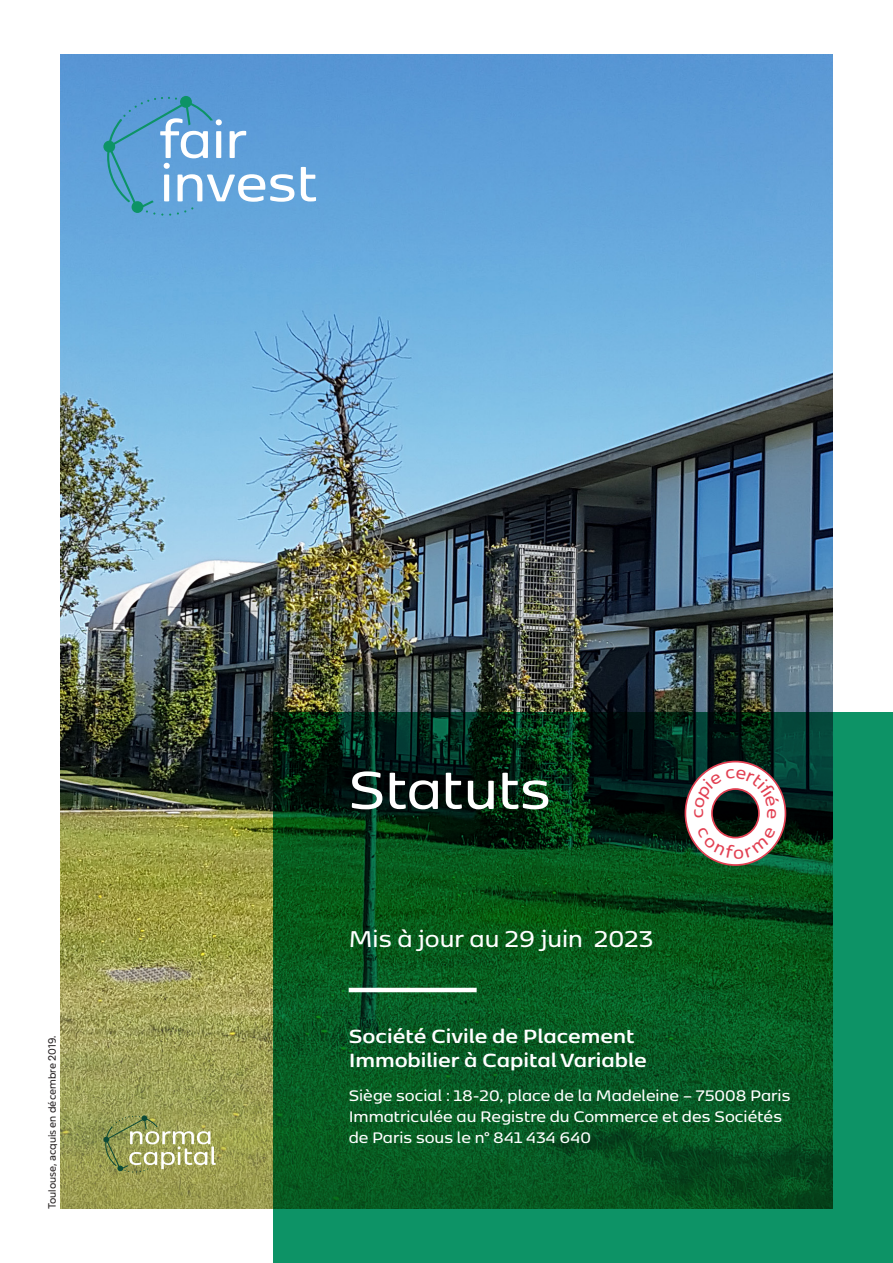
<style>
.page{position:relative;width:893px;height:1263px;background:#fff}
.page>*{position:absolute;margin:0;border:0;box-sizing:border-box;transform-origin:0 0}
.COUV_Titre_1_Bis{font:600 63px "Kobenhavn Sans";letter-spacing:.005em;color:#fff}
.t1{font:600 59.85px/43.3px "Kobenhavn Sans";color:#fff}
.COUV_Titre_2__date{font:600 27px "Kobenhavn Sans";color:#fff}
.COUV_Titre_3{font:700 22.5px/24px "Kobenhavn Sans";color:#fff}
.COUV_Titre_4{font:600 18px/21px "Kobenhavn Sans";color:#fff}
.TEXTE_COURANT{font:10.5px "Amsi Pro Normal";color:#231f20}
</style>
<div class="page">
<img style="left:61px;top:54px;width:771px;height:763px">
<svg style="left:61px;top:817px;width:213px;height:392px;background:#9e9f50"></svg>
<svg style="left:103px;top:1115px;width:113px;height:57px;background:#a4a96a"></svg>
<svg style="left:274px;top:712px;width:619px;height:551px;background:#07592b"></svg>
<div style="left:180px;top:96px;width:12px;height:12px;background:#12936e;border-radius:50%"></div>
<svg style="left:103px;top:141px;width:12px;height:11px"></svg>
<svg style="left:107px;top:97px;width:106px;height:119px;background:#589ed0"></svg>
<hr style="left:349px;top:988px;width:128px;height:4px;background:#fff">
<svg style="left:685px;top:761px;width:101px;height:105px"></svg>
<h2 class="t1" style="left:160px;top:114px;width:159px">fair invest</h2>
<p class="TEXTE_COURANT" style="left:44px;top:1209px;width:175px;rotate:-90deg">Toulouse, acquis en décembre 2019.</p>
<p class="COUV_Titre_1_Bis" style="left:349px;top:745px;width:204px">Statuts</p>
<p class="COUV_Titre_2__date" style="left:349px;top:920px;width:307px">Mis à jour au 29 juin 2023</p>
<p class="COUV_Titre_3" style="left:349px;top:1023px;width:300px">Société Civile de Placement<br>Immobilier à Capital Variable</p>
<p class="COUV_Titre_4" style="left:349px;top:1084px;width:443px">Siège social : 18-20, place de la Madeleine – 75008 Paris<br>Immatriculée au Registre du Commerce et des Sociétés de Paris sous le n° 841 434 640</p>
</div>
